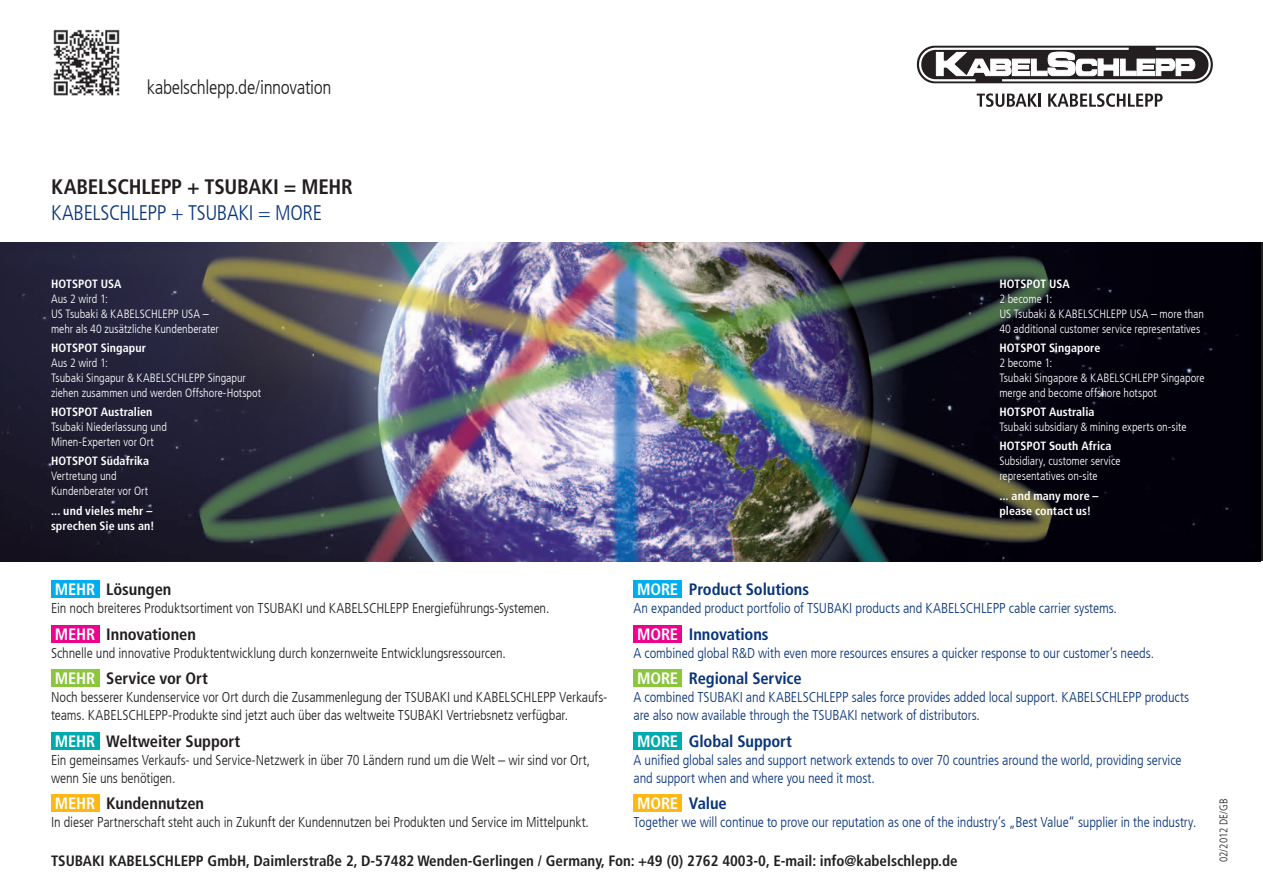
<style>
.page{position:relative;width:1263px;height:893px;background:#fff}
.page>*{position:absolute;margin:0;border:0;box-sizing:border-box;transform-origin:0 0}
.t1{font:700 condensed 21px "Frutiger LT Com";letter-spacing:-.01em;color:#231f20}
.t2{font:300 condensed 21px "Frutiger LT Com";letter-spacing:-.02em;color:#08347b}
.t3{font:300 condensed 19.5px "Frutiger LT Com";letter-spacing:-.02em;color:#231f20}
.t4{font:700 condensed 16.5px "Frutiger LT Com";letter-spacing:-.005em;color:#231f20}
.t5{font:700 condensed 16.5px "Frutiger LT Com";letter-spacing:-.005em;color:#08347b}
.t6{font:700 condensed 15px "Frutiger LT Com";color:#231f20}
.t7{font:300 condensed 14.25px/18px "Frutiger LT Com";letter-spacing:-.01em;color:#231f20}
.t8{font:300 condensed 14.25px/18px "Frutiger LT Com";letter-spacing:-.005em;color:#08347b}
.t9{font:300 condensed 12px/15px "Frutiger LT Com";color:#fff}
.t10{font:700 condensed 12px/15px "Frutiger LT Com";letter-spacing:.005em;color:#fff}
.t11{font:300 condensed 11.1px "Frutiger LT Com";color:#231f20}
.s1{color:#fff}
</style>
<div class="page">
<img style="left:53px;top:29px;width:67px;height:67px">
<img style="left:0;top:242px;width:1261px;height:319px">
<div style="left:634px;top:580px;width:48px;height:18px;background:#00aeef"></div>
<div style="left:634px;top:625px;width:48px;height:18px;background:#ed028c"></div>
<div style="left:634px;top:669px;width:48px;height:18px;background:#8bc63e"></div>
<div style="left:634px;top:732px;width:48px;height:18px;background:#00aaad"></div>
<div style="left:634px;top:794px;width:48px;height:18px;background:#fcb814"></div>
<div style="left:51px;top:580px;width:48px;height:18px;background:#00aeef"></div>
<div style="left:51px;top:625px;width:48px;height:18px;background:#ed028c"></div>
<div style="left:51px;top:669px;width:48px;height:18px;background:#8bc63e"></div>
<div style="left:51px;top:732px;width:48px;height:18px;background:#00aaad"></div>
<div style="left:51px;top:794px;width:48px;height:18px;background:#fcb814"></div>
<svg style="left:917px;top:46px;width:296px;height:37px"></svg>
<svg style="left:919px;top:48px;width:292px;height:33px"></svg>
<svg style="left:977px;top:93px;width:64px;height:14px"></svg>
<svg style="left:1048px;top:93px;width:114px;height:14px"></svg>
<h2 class="t3" style="left:147px;top:76px;width:186px">kabelschlepp.de/innovation</h2>
<h1 class="t1" style="left:51px;top:175px;width:303px">KABELSCHLEPP + TSUBAKI = MEHR</h1>
<h1 class="t2" style="left:51px;top:201px;width:273px">KABELSCHLEPP + TSUBAKI = MORE</h1>
<p class="t10" style="left:51px;top:276px;width:72px">HOTSPOT USA</p>
<p class="t9" style="left:51px;top:291px;width:169px">Aus 2 wird 1:<br>US Tsubaki &amp; KABELSCHLEPP USA – mehr als 40 zusätzliche Kundenberater</p>
<p class="t10" style="left:51px;top:340px;width:96px">HOTSPOT Singapur</p>
<p class="t9" style="left:51px;top:355px;width:212px">Aus 2 wird 1:<br>Tsubaki Singapur &amp; KABELSCHLEPP Singapur ziehen zusammen und werden Offshore-Hotspot</p>
<p class="t10" style="left:51px;top:404px;width:103px">HOTSPOT Australien</p>
<p class="t9" style="left:51px;top:419px;width:118px">Tsubaki Niederlassung und<br>Minen-Experten vor Ort</p>
<p class="t10" style="left:51px;top:454px;width:100px">HOTSPOT Südafrika</p>
<p class="t9" style="left:51px;top:469px;width:99px">Vertretung und<br>Kundenberater vor Ort</p>
<p class="t10" style="left:51px;top:503px;width:105px">... und vieles mehr – sprechen Sie uns an!</p>
<p class="t10" style="left:999px;top:276px;width:72px">HOTSPOT USA</p>
<p class="t9" style="left:999px;top:291px;width:206px">2 become 1:<br>US Tsubaki &amp; KABELSCHLEPP USA – more than<br>40 additional customer service representatives</p>
<p class="t10" style="left:999px;top:340px;width:103px">HOTSPOT Singapore</p>
<p class="t9" style="left:999px;top:355px;width:207px">2 become 1:<br>Tsubaki Singapore &amp; KABELSCHLEPP Singapore merge and become offshore hotspot</p>
<p class="t10" style="left:999px;top:404px;width:97px">HOTSPOT Australia</p>
<p class="t9" style="left:999px;top:419px;width:189px">Tsubaki subsidiary &amp; mining experts on-site</p>
<p class="t10" style="left:999px;top:439px;width:114px">HOTSPOT South Africa</p>
<p class="t9" style="left:999px;top:454px;width:123px">Subsidiary, customer service representatives on-site</p>
<p class="t10" style="left:999px;top:488px;width:101px">... and many more – please contact us!</p>
<p class="t4" style="left:55px;top:580px;width:118px"><span class="s1">MEHR</span> Lösungen</p>
<p class="t7" style="left:51px;top:599px;width:500px">Ein noch breiteres Produktsortiment von TSUBAKI und KABELSCHLEPP Energieführungs-Systemen.</p>
<p class="t4" style="left:55px;top:624px;width:143px"><span class="s1">MEHR</span> Innovationen</p>
<p class="t7" style="left:51px;top:644px;width:456px">Schnelle und innovative Produktentwicklung durch konzernweite Entwicklungsressourcen.</p>
<p class="t4" style="left:55px;top:669px;width:155px"><span class="s1">MEHR</span> Service vor Ort</p>
<p class="t7" style="left:51px;top:688px;width:558px">Noch besserer Kundenservice vor Ort durch die Zusammenlegung der TSUBAKI und KABELSCHLEPP Verkaufs&shy;teams. KABELSCHLEPP-Produkte sind jetzt auch über das weltweite TSUBAKI Vertriebsnetz verfügbar.</p>
<p class="t4" style="left:55px;top:731px;width:187px"><span class="s1">MEHR</span> Weltweiter Support</p>
<p class="t7" style="left:51px;top:751px;width:541px">Ein gemeinsames Verkaufs- und Service-Netzwerk in über 70 Ländern rund um die Welt – wir sind vor Ort, wenn Sie uns benötigen.</p>
<p class="t4" style="left:55px;top:794px;width:151px"><span class="s1">MEHR</span> Kundennutzen</p>
<p class="t7" style="left:51px;top:813px;width:539px">In dieser Partnerschaft steht auch in Zukunft der Kundennutzen bei Produkten und Service im Mittelpunkt.</p>
<p class="t5" style="left:637px;top:580px;width:174px"><span class="s1">MORE</span> Product Solutions</p>
<p class="t8" style="left:634px;top:599px;width:485px">An expanded product portfolio of TSUBAKI products and KABELSCHLEPP cable carrier systems.</p>
<p class="t5" style="left:637px;top:624px;width:133px"><span class="s1">MORE</span> Innovations</p>
<p class="t8" style="left:634px;top:644px;width:522px">A combined global R&amp;D with even more resources ensures a quicker response to our customer’s needs.</p>
<p class="t5" style="left:637px;top:669px;width:166px"><span class="s1">MORE</span> Regional Service</p>
<p class="t8" style="left:634px;top:688px;width:557px">A combined TSUBAKI and KABELSCHLEPP sales force provides added local support. KABELSCHLEPP products are also now available through the TSUBAKI network of distributors.</p>
<p class="t5" style="left:637px;top:731px;width:157px"><span class="s1">MORE</span> Global Support</p>
<p class="t8" style="left:634px;top:751px;width:549px">A unified global sales and support network extends to over 70 countries around the world, providing service and support when and where you need it most.</p>
<p class="t5" style="left:637px;top:794px;width:91px"><span class="s1">MORE</span> Value</p>
<p class="t8" style="left:634px;top:813px;width:564px">Together we will continue to prove our reputation as one of the industry’s „Best Value“ supplier in the industry.</p>
<p class="t6" style="left:51px;top:852px;width:908px">TSUBAKI KABELSCHLEPP GmbH, Daimlerstraße 2, D-57482 Wenden-Gerlingen / Germany, Fon: +49 (0) 2762 4003-0, E-mail: info@kabelschlepp.de</p>
<p class="t11" style="left:1217px;top:862px;width:65px;rotate:-90deg">02/2012 DE/GB</p>
</div>
